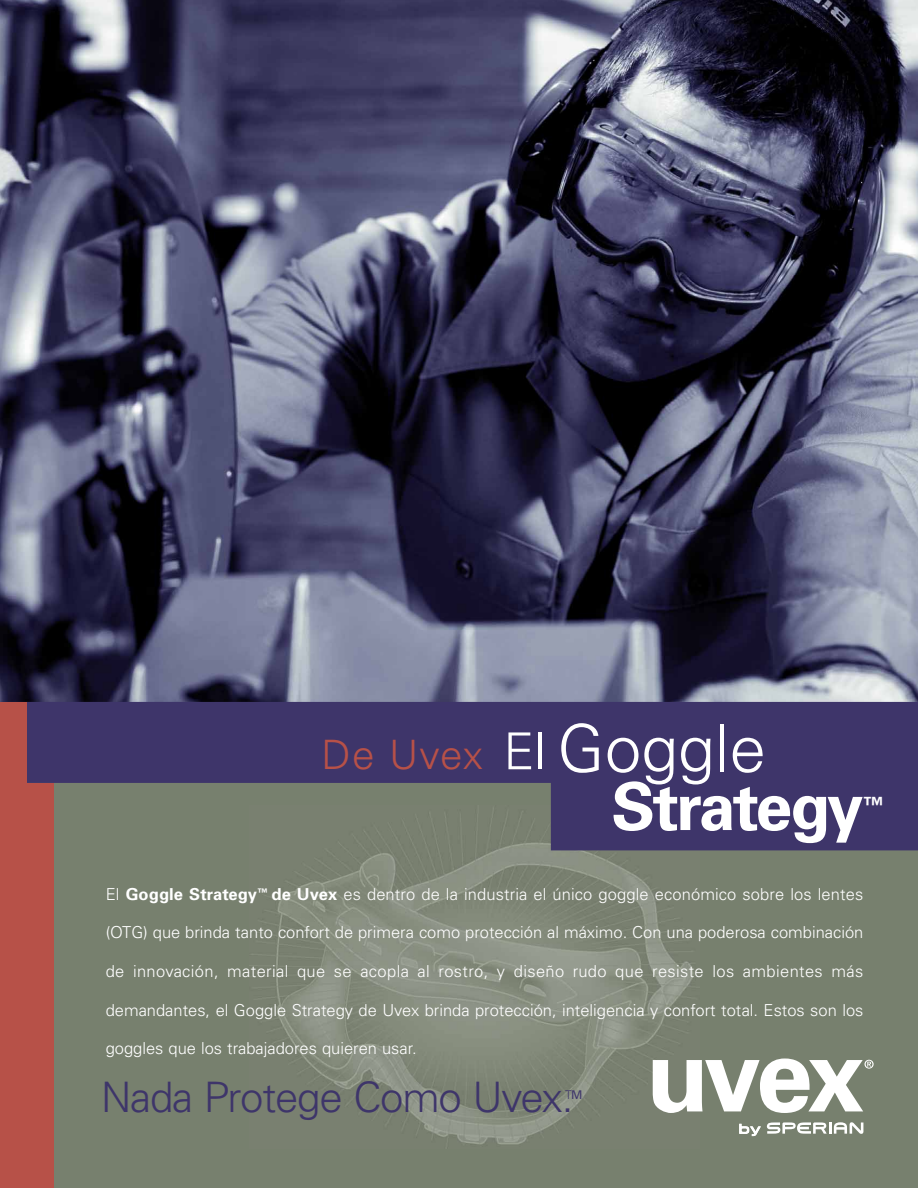
<style>
.page{position:relative;width:918px;height:1188px;background:#fff}
.page>*{position:absolute;margin:0;border:0;box-sizing:border-box;transform-origin:0 0}
.t1{font:700 66px "Univers";letter-spacing:-.035em;color:#fff}
.t2{font:300 42px "Univers";letter-spacing:-.03em;color:#3e356a}
.t3{font:300 40.5px "Univers";letter-spacing:.02em;color:#b75148}
.t4{font:700 21px "Univers";color:#fff}
.t5{font:300 16.5px "Univers";color:#fff}
.t6{font:300 16.5px "Univers";letter-spacing:.02em;color:#fff}
.t7{font:300 12px "Univers";color:#3e356a}
.s1{font-size:51px;color:#fff}
.s2{font-size:66px;color:#fff}
.s3{font-weight:700}
.s4{font-weight:400}
</style>
<div class="page">
<div style="left:0;top:779px;width:918px;height:409px;background:#77806e"></div>
<img style="left:250px;top:850px;width:449px;height:295px">
<img style="left:0;top:0;width:918px;height:702px">
<svg style="left:54px;top:702px;width:864px;height:148px;fill:#3e356a"></svg>
<svg style="left:0;top:702px;width:54px;height:486px;background:#ae4e4a"></svg>
<svg style="left:739px;top:1122px;width:124px;height:14px"></svg>
<svg style="left:653px;top:1058px;width:221px;height:55px"></svg>
<h3 class="t3" style="left:322px;top:740px;width:446px">De Uvex <span class="s1">El</span> <span class="s2">Goggle</span></h3>
<h1 class="t1" style="left:611px;top:782px;width:254px">Strategy</h1>
<p class="t4" style="left:863px;top:797px;width:22px">™</p>
<p class="t5" style="left:106px;top:888px;width:759px">El <span class="s3">Goggle Strategy</span><sup>™</sup> <span class="s3">de Uvex</span> es dentro de la industria el único goggle económico sobre los lentes</p>
<p class="t5" style="left:106px;top:926px;width:759px">(OTG) que brinda tanto confort de primera como protección al máximo. Con una poderosa combinación</p>
<p class="t6" style="left:106px;top:965px;width:759px">de innovación, material que se acopla al rostro, y diseño rudo que resiste los ambientes más</p>
<p class="t5" style="left:106px;top:1004px;width:759px">demandantes, el Goggle Strategy de Uvex brinda protección, inteligencia y confort total. Estos son los</p>
<p class="t5" style="left:106px;top:1042px;width:312px">goggles que los trabajadores quieren usar.</p>
<h2 class="t2" style="left:101px;top:1081px;width:474px">Nada Protege Como Uvex.</h2>
<p class="t7" style="left:565px;top:1090px;width:19px">T<span class="s4">M</span></p>
</div>
